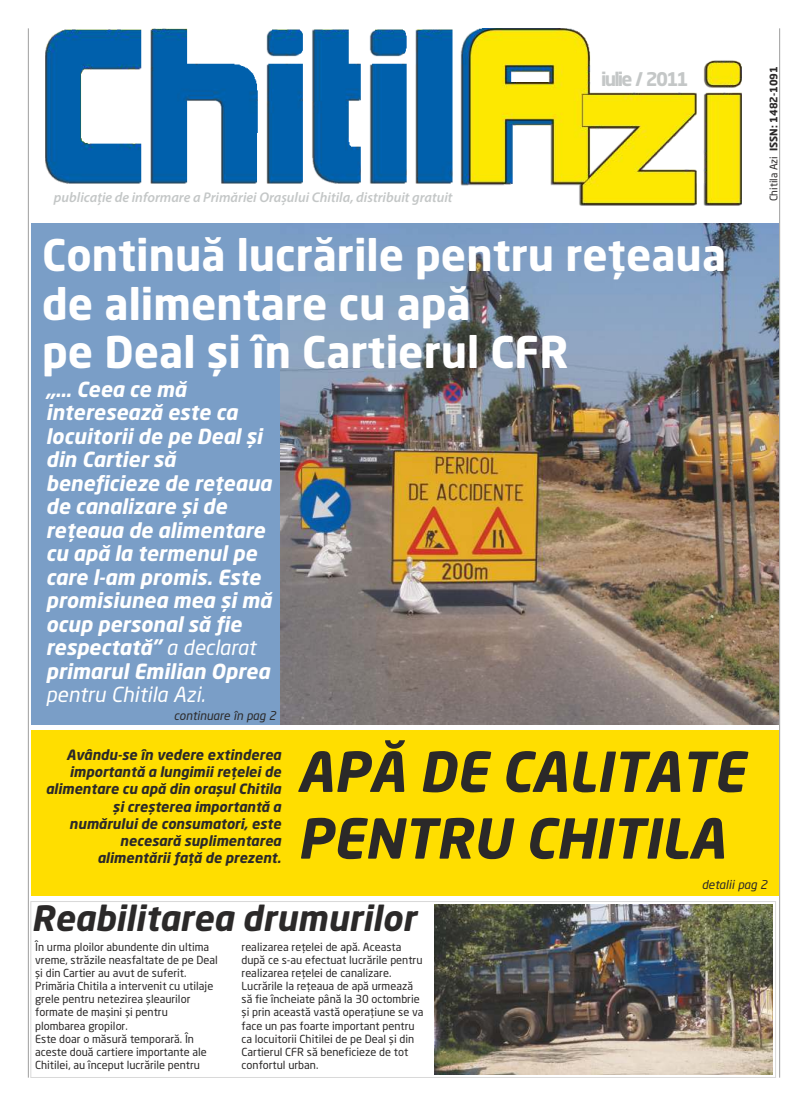
<style>
.page{position:relative;width:808px;height:1106px;background:#fff}
.page>*{position:absolute;margin:0;border:0;box-sizing:border-box;transform-origin:0 0}
.t1{font:italic 700 54.3px/66.7px "Neo Sans RO";color:#2b2929}
.t2{font:700 43.1px/48.9px "Neo Sans RO";color:#fff}
.t3{font:italic 700 34.4px "Neo Sans RO";color:#2b2929}
.t4{font:italic 700 20.5px/23.5px "Neo Sans RO";color:#fff}
.t5{font:italic 20.5px "Neo Sans RO";color:#fff}
.t6{font:700 18.7px "Neo Sans RO";letter-spacing:-.1em;color:#c4c7c7}
.t7{font:italic 700 14px/17.2px "Neo Sans RO";color:#2b2929;text-align:right}
.t8{font:italic 600 14px "Myriad Pro";color:#c4c7c7}
.t9{font:italic 12px "Neo Sans RO";color:#2b2929}
.t10{font:11px "Neo Sans RO";color:#2b2929}
.t11{font:700 10.3px "Neo Sans RO";color:#2b2929}
.s1{font-weight:400}
</style>
<div class="page">
<div style="left:31px;top:901px;width:745px;height:176px;border:1px solid #d9d9d9"></div>
<img style="left:46px;top:29px;width:695px;height:176px">
<hr style="left:28px;top:28px;width:1px;height:1049px;background:#9e9e9e">
<hr style="left:779px;top:28px;width:1px;height:1049px;background:#9e9e9e">
<div style="left:31px;top:730px;width:747px;height:165px;background:#ffde00"></div>
<div style="left:31px;top:223px;width:747px;height:501px;background:#7a9ec7"></div>
<img style="left:281px;top:223px;width:497px;height:501px">
<img style="left:435px;top:905px;width:337px;height:169px">
<p class="t8" style="left:54px;top:192px;width:400px">publicație de informare a Primăriei Orașului Chitila, distribuit gratuit</p>
<h3 class="t6" style="left:601px;top:72px;width:89px">iulie / 2011</h3>
<p class="t11" style="left:769px;top:201px;width:136px;rotate:-90deg"><span class="s1">Chitila Azi</span> ISSN: 1482-1091</p>
<h2 class="t2" style="left:42px;top:235px;width:685px">Continuă lucrările pentru reţeaua de alimentare cu apă<br>pe Deal şi în Cartierul CFR</h2>
<p class="t4" style="left:46px;top:379px;width:227px">„… Ceea ce mă interesează este ca locuitorii de pe Deal şi din Cartier să beneficieze de reţeaua de canalizare şi de reţeaua de alimentare cu apă la termenul pe care l-am promis. Este promisiunea mea şi mă ocup personal să fie respectată” <span class="s1">a declarat </span>primarul Emilian Oprea</p>
<h3 class="t5" style="left:46px;top:686px;width:161px">pentru Chitila Azi.</h3>
<p class="t9" style="left:174px;top:710px;width:104px">continuare în pag 2</p>
<p class="t7" style="left:46px;top:747px;width:237px">Avându-se în vedere extinderea importantă a lungimii reţelei de alimentare cu apă din oraşul Chitila şi creşterea importantă a numărului de consumatori, este necesară suplimentarea alimentării faţă de prezent.</p>
<h1 class="t1" style="left:297px;top:744px;width:449px">APĂ DE CALITATE<br>PENTRU CHITILA</h1>
<h3 class="t3" style="left:31px;top:904px;width:386px">Reabilitarea drumurilor</h3>
<p class="t10" style="left:35px;top:942px;width:176px">În urma ploilor abundente din ultima</p>
<p class="t10" style="left:242px;top:942px;width:161px">realizarea reţelei de apă. Aceasta</p>
<p class="t10" style="left:35px;top:955px;width:184px">vreme, străzile neasfaltate de pe Deal</p>
<p class="t10" style="left:242px;top:955px;width:182px">după ce s-au efectuat lucrările pentru</p>
<p class="t10" style="left:35px;top:968px;width:153px">şi din Cartier au avut de suferit.</p>
<p class="t10" style="left:242px;top:968px;width:151px">realizarea reţelei de canalizare.</p>
<p class="t10" style="left:35px;top:981px;width:180px">Primăria Chitila a intervenit cu utilaje</p>
<p class="t10" style="left:242px;top:981px;width:173px">Lucrările la reţeaua de apă urmează</p>
<p class="t10" style="left:35px;top:994px;width:157px">grele pentru netezirea şleaurilor</p>
<p class="t10" style="left:242px;top:994px;width:180px">să fie încheiate până la 30 octombrie</p>
<p class="t10" style="left:35px;top:1008px;width:134px">formate de maşini şi pentru</p>
<p class="t10" style="left:242px;top:1008px;width:183px">şi prin această vastă operaţiune se va</p>
<p class="t10" style="left:35px;top:1021px;width:94px">plombarea gropilor.</p>
<p class="t10" style="left:242px;top:1021px;width:175px">face un pas foarte important pentru</p>
<p class="t10" style="left:35px;top:1034px;width:160px">Este doar o măsură temporară. În</p>
<p class="t10" style="left:242px;top:1034px;width:174px">ca locuitorii Chitilei de pe Deal şi din</p>
<p class="t10" style="left:35px;top:1047px;width:173px">aceste două cartiere importante ale</p>
<p class="t10" style="left:242px;top:1047px;width:168px">Cartierul CFR să beneficieze de tot</p>
<p class="t10" style="left:35px;top:1060px;width:166px">Chitilei, au început lucrările pentru</p>
<p class="t10" style="left:242px;top:1060px;width:78px">confortul urban.</p>
<p class="t9" style="left:702px;top:880px;width:67px">detalii pag 2</p>
</div>
